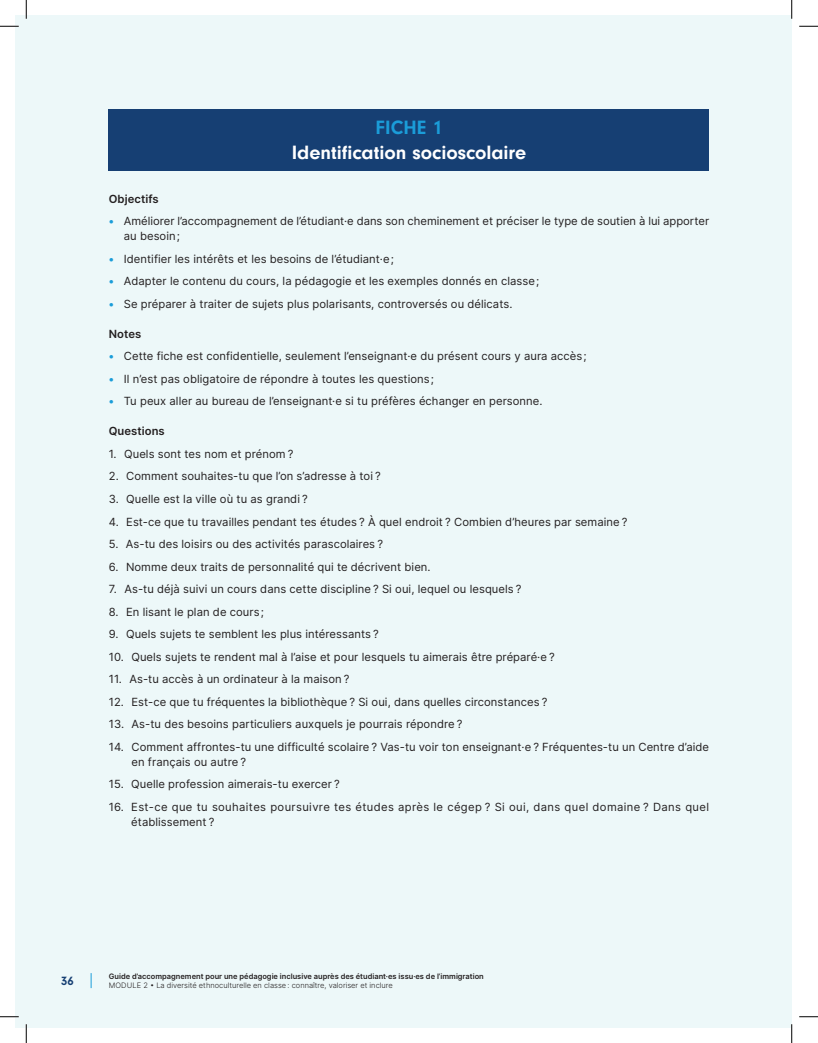
<style>
.page{position:relative;width:818px;height:1043px;background:#fff}
.page>*{position:absolute;margin:0;border:0;box-sizing:border-box;transform-origin:0 0}
.t1{font:700 20px "Neuzeit Gro";color:#fff}
.t2{font:700 20px "Neuzeit Gro";letter-spacing:.01em;color:#1b9dd9}
.t3{font:700 12.5px "Neuzeit Gro";color:#163f73}
.t4{font:11.25px/15px "Inter";letter-spacing:.005em;color:#231f20}
.t5{font:11.25px/15px "Inter";letter-spacing:.03em;color:#231f20}
.t6{font:600 11.25px "Inter";letter-spacing:.005em;color:#231f20}
.t7{font:600 7.5px "Inter";color:#231f20}
.t8{font:300 7.5px "Inter";color:#231f20}
.s1{font-weight:700;color:#1b9dd9}
</style>
<div class="page">
<div style="left:15px;top:15px;width:776px;height:1013px;background:#edf8f9"></div>
<svg style="left:91px;top:973px;width:1px;height:15px"></svg>
<div style="left:109px;top:109px;width:600px;height:61px;background:#163f73"></div>
<svg style="left:0;top:25px;width:19px;height:2px"></svg>
<svg style="left:799px;top:25px;width:19px;height:2px"></svg>
<svg style="left:0;top:1016px;width:19px;height:1px"></svg>
<svg style="left:799px;top:1016px;width:19px;height:1px"></svg>
<svg style="left:25px;top:0;width:2px;height:19px"></svg>
<svg style="left:25px;top:1024px;width:2px;height:18px"></svg>
<svg style="left:791px;top:0;width:1px;height:19px"></svg>
<svg style="left:791px;top:1024px;width:1px;height:18px"></svg>
<h1 class="t2" style="left:375px;top:116px;width:68px">FICHE 1</h1>
<h1 class="t1" style="left:292px;top:141px;width:236px">Identification socioscolaire</h1>
<p class="t6" style="left:109px;top:190px;width:51px">Objectifs</p>
<p class="t4" style="left:124px;top:213px;width:587px;text-indent:-15px"><span class="s1">•</span> Améliorer l’accompagnement de l’étudiant·e dans son cheminement et préciser le type de soutien à lui apporter au besoin ;</p>
<p class="t4" style="left:109px;top:251px;width:286px"><span class="s1">•</span> Identifier les intérêts et les besoins de l’étudiant·e ;</p>
<p class="t4" style="left:109px;top:273px;width:432px"><span class="s1">•</span> Adapter le contenu du cours, la pédagogie et les exemples donnés en classe ;</p>
<p class="t4" style="left:109px;top:296px;width:405px"><span class="s1">•</span> Se préparer à traiter de sujets plus polarisants, controversés ou délicats.</p>
<p class="t6" style="left:109px;top:325px;width:34px">Notes</p>
<p class="t4" style="left:109px;top:348px;width:479px"><span class="s1">•</span> Cette fiche est confidentielle, seulement l’enseignant·e du présent cours y aura accès ;</p>
<p class="t4" style="left:109px;top:371px;width:327px"><span class="s1">•</span> Il n’est pas obligatoire de répondre à toutes les questions ;</p>
<p class="t4" style="left:109px;top:393px;width:435px"><span class="s1">•</span> Tu peux aller au bureau de l’enseignant·e si tu préfères échanger en personne.</p>
<p class="t6" style="left:109px;top:423px;width:57px">Questions</p>
<p class="t4" style="left:109px;top:446px;width:186px">1. Quels sont tes nom et prénom ?</p>
<p class="t4" style="left:109px;top:468px;width:273px">2. Comment souhaites-tu que l’on s’adresse à toi ?</p>
<p class="t4" style="left:109px;top:491px;width:200px">3. Quelle est la ville où tu as grandi ?</p>
<p class="t4" style="left:109px;top:513px;width:520px">4. Est-ce que tu travailles pendant tes études ? À quel endroit ? Combien d’heures par semaine ?</p>
<p class="t4" style="left:109px;top:536px;width:276px">5. As-tu des loisirs ou des activités parascolaires ?</p>
<p class="t4" style="left:109px;top:558px;width:323px">6. Nomme deux traits de personnalité qui te décrivent bien.</p>
<p class="t4" style="left:109px;top:581px;width:414px">7. As-tu déjà suivi un cours dans cette discipline ? Si oui, lequel ou lesquels ?</p>
<p class="t4" style="left:109px;top:603px;width:157px">8. En lisant le plan de cours ;</p>
<p class="t4" style="left:109px;top:626px;width:271px">9. Quels sujets te semblent les plus intéressants ?</p>
<p class="t4" style="left:109px;top:648px;width:447px">10. Quels sujets te rendent mal à l’aise et pour lesquels tu aimerais être préparé·e ?</p>
<p class="t4" style="left:109px;top:671px;width:242px">11. As-tu accès à un ordinateur à la maison ?</p>
<p class="t4" style="left:109px;top:693px;width:440px">12. Est-ce que tu fréquentes la bibliothèque ? Si oui, dans quelles circonstances ?</p>
<p class="t4" style="left:109px;top:716px;width:355px">13. As-tu des besoins particuliers auxquels je pourrais répondre ?</p>
<p class="t4" style="left:131px;top:738px;width:579px;text-indent:-23px">14. Comment affrontes-tu une difficulté scolaire ? Vas-tu voir ton enseignant·e ? Fréquentes-tu un Centre d’aide en français ou autre ?</p>
<p class="t4" style="left:109px;top:776px;width:232px">15. Quelle profession aimerais-tu exercer ?</p>
<p class="t5" style="left:131px;top:798px;width:579px;text-indent:-22px">16. Est-ce que tu souhaites poursuivre tes études après le cégep ? Si oui, dans quel domaine ? Dans quel établissement ?</p>
<p class="t3" style="left:61px;top:973px;width:14px">36</p>
<p class="t7" style="left:109px;top:970px;width:376px">Guide d’accompagnement pour une pédagogie inclusive auprès des étudiant·es issu·es de l’immigration</p>
<p class="t8" style="left:109px;top:980px;width:285px">MODULE 2 • La diversité ethnoculturelle en classe : connaître, valoriser et inclure</p>
</div>
